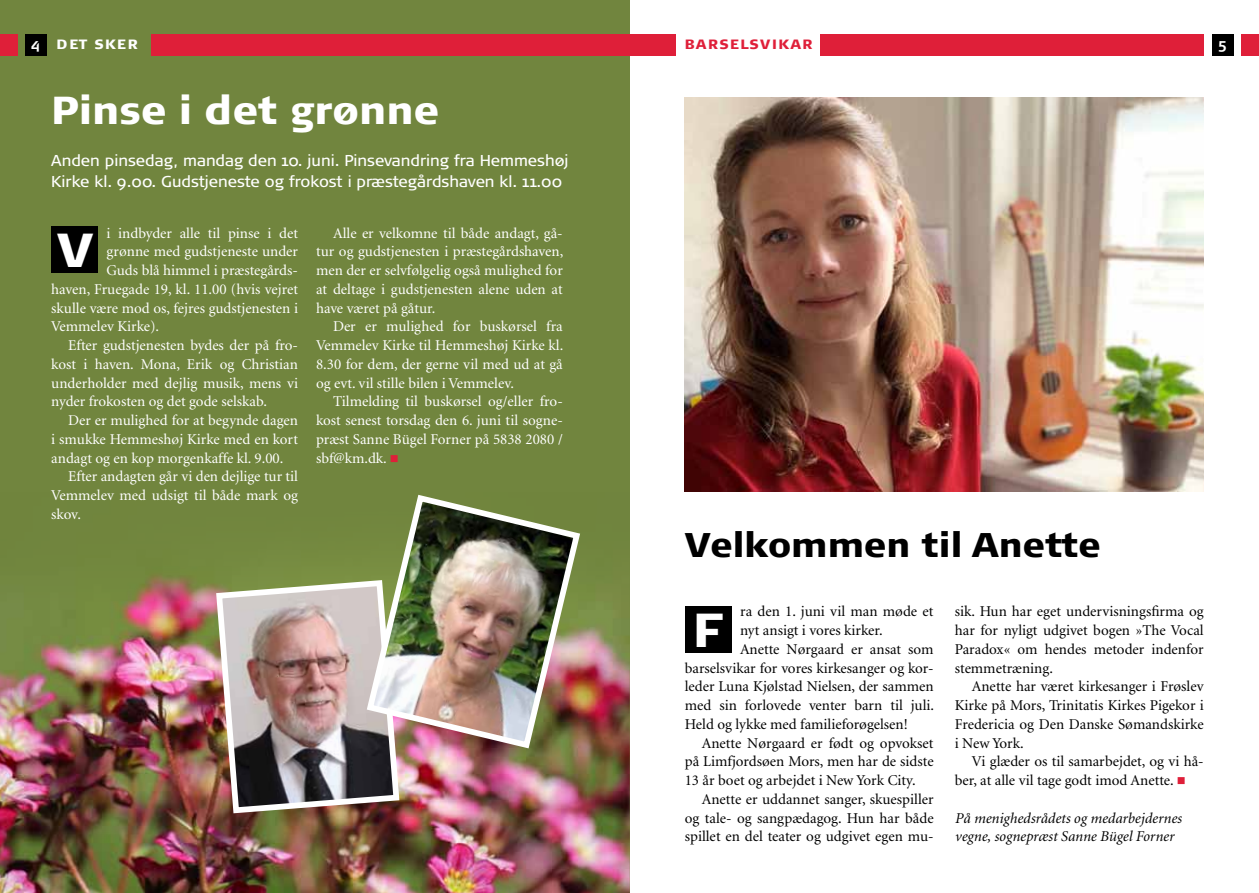
<style>
.page{position:relative;width:1259px;height:893px;background:#fff}
.page>*{position:absolute;margin:0;border:0;box-sizing:border-box;transform-origin:0 0}
.t1{font:900 47.7px "Signa OT";color:#fff}
.t2{font:900 39px "Signa OT";color:#fff}
.t3{font:900 34.2px "Signa OT";letter-spacing:-.005em;color:#000}
.t4{font:15.75px/21px "Signa OT";color:#fff}
.t5{font:15px/18.8px "Minion";color:#fff;text-align:justify}
.t6{font:15px/18.8px "Minion";color:#000;text-align:justify}
.t7{font:italic 15px/18.8px "Minion";color:#000}
.t8{font:700 15px "Signa OT";color:#fff}
.t9{font:900 13.5px "Signa OT";letter-spacing:.11em;color:#df1f39}
.t10{font:900 13.5px "Signa OT";color:#fff}
.s1{font-weight:700;font-size:15px}
.s2{color:#df1f39}
</style>
<div class="page">
<div style="left:0;top:0;width:629px;height:893px;background:#71853e"></div>
<img style="left:0;top:575px;width:629px;height:318px">
<div style="left:51px;top:226px;width:47px;height:47px;background:#000"></div>
<img style="left:213px;top:577px;width:189px;height:239px">
<img style="left:363px;top:494px;width:220px;height:258px">
<div style="left:1242px;top:34px;width:17px;height:21px;background:#df1f39"></div>
<div style="left:1212px;top:34px;width:21px;height:21px;background:#000"></div>
<div style="left:151px;top:34px;width:525px;height:21px;background:#df1f39"></div>
<div style="left:25px;top:34px;width:22px;height:21px;background:#000"></div>
<div style="left:0;top:34px;width:17px;height:21px;background:#df1f39"></div>
<div style="left:820px;top:34px;width:383px;height:21px;background:#df1f39"></div>
<img style="left:685px;top:97px;width:518px;height:395px">
<div style="left:685px;top:606px;width:46px;height:47px;background:#000"></div>
<p class="t10" style="left:31px;top:36px;width:37px"><span class="s1">4</span> DET</p>
<p class="t10" style="left:94px;top:36px;width:12px">SKER</p>
<p class="t9" style="left:685px;top:36px;width:129px">Barselsvikar</p>
<p class="t8" style="left:1218px;top:35px;width:10px">5</p>
<h2 class="t2" style="left:51px;top:86px;width:389px">Pinse i det grønne</h2>
<p class="t4" style="left:51px;top:150px;width:519px">Anden pinsedag, mandag den 10. juni. Pinsevandring fra Hemmeshøj<br>Kirke kl. 9.00. Gudstjeneste og frokost i præstegårdshaven kl. 11.00</p>
<p class="t5" style="left:107px;top:224px;width:193px">i indbyder alle til pinse i det</p>
<p class="t5" style="left:107px;top:243px;width:193px">grønne med gudstjeneste under</p>
<p class="t5" style="left:107px;top:261px;width:193px">Guds blå himmel i præstegårds-</p>
<p class="t5" style="left:51px;top:280px;width:248px">haven, Fruegade 19, kl. 11.00 (hvis vejret</p>
<p class="t5" style="left:51px;top:299px;width:248px">skulle være mod os, fejres gudstjenesten i</p>
<p class="t5" style="left:51px;top:318px;width:109px">Vemmelev Kirke).</p>
<p class="t5" style="left:68px;top:336px;width:231px">Efter gudstjenesten bydes der på fro-</p>
<p class="t5" style="left:51px;top:355px;width:248px">kost i haven. Mona, Erik og Christian</p>
<p class="t5" style="left:51px;top:374px;width:248px">underholder med dejlig musik, mens vi</p>
<p class="t5" style="left:51px;top:393px;width:217px">nyder frokosten og det gode selskab.</p>
<p class="t5" style="left:68px;top:411px;width:231px">Der er mulighed for at begynde dagen</p>
<p class="t5" style="left:51px;top:430px;width:248px">i smukke Hemmeshøj Kirke med en kort</p>
<p class="t5" style="left:51px;top:449px;width:233px">andagt og en kop morgenkaffe kl. 9.00.</p>
<p class="t5" style="left:68px;top:468px;width:231px">Efter andagten går vi den dejlige tur til</p>
<p class="t5" style="left:51px;top:486px;width:248px">Vemmelev med udsigt til både mark og</p>
<p class="t5" style="left:51px;top:505px;width:31px">skov.</p>
<h1 class="t1" style="left:57px;top:220px;width:38px">V</h1>
<p class="t5" style="left:316px;top:224px;width:249px;text-indent:17px">Alle er velkomne til både andagt, gå&shy;tur og gudstjenesten i præstegårdshaven, men der er selvfølgelig også mulighed for at deltage i gudstjenesten alene uden at have været på gåtur.</p>
<p class="t5" style="left:316px;top:318px;width:249px;text-indent:17px">Der er mulighed for buskørsel fra Vemmelev Kirke til Hemmeshøj Kirke kl.<br>8.30 for dem, der gerne vil med ud at gå og evt. vil stille bilen i Vemmelev.</p>
<p class="t5" style="left:316px;top:393px;width:248px;text-indent:17px">Tilmelding til buskørsel og/eller fro&shy;kost senest torsdag den 6. juni til sogne&shy;præst Sanne Bügel Forner på 5838 2080 / sbf@km.dk. <span class="s2">■</span></p>
<h3 class="t3" style="left:685px;top:523px;width:417px">Velkommen til Anette</h3>
<p class="t6" style="left:740px;top:603px;width:195px">ra den 1. juni vil man møde et</p>
<p class="t6" style="left:740px;top:621px;width:144px">nyt ansigt i vores kirker.</p>
<p class="t6" style="left:740px;top:640px;width:195px">Anette Nørgaard er ansat som</p>
<p class="t6" style="left:685px;top:659px;width:250px">barselsvikar for vores kirkesanger og kor-</p>
<p class="t6" style="left:685px;top:678px;width:250px">leder Luna Kjølstad Nielsen, der sammen</p>
<p class="t6" style="left:685px;top:696px;width:251px">med sin forlovede venter barn til juli.</p>
<p class="t6" style="left:685px;top:715px;width:224px">Held og lykke med familieforøgelsen!</p>
<p class="t6" style="left:702px;top:734px;width:233px">Anette Nørgaard er født og opvokset</p>
<p class="t6" style="left:685px;top:753px;width:250px">på Limfjordsøen Mors, men har de sidste</p>
<p class="t6" style="left:685px;top:771px;width:232px">13 år boet og arbejdet i New York City.</p>
<p class="t6" style="left:702px;top:790px;width:233px">Anette er uddannet sanger, skuespiller</p>
<p class="t6" style="left:685px;top:809px;width:250px">og tale- og sangpædagog. Hun har både</p>
<p class="t6" style="left:685px;top:828px;width:250px">spillet en del teater og udgivet egen mu-</p>
<h1 class="t1" style="left:693px;top:599px;width:33px">F</h1>
<p class="t6" style="left:955px;top:603px;width:250px">sik. Hun har eget undervisningsfirma og har for nyligt udgivet bogen »The Vocal Paradox« om hendes metoder indenfor stemmetræning.</p>
<p class="t6" style="left:955px;top:678px;width:250px;text-indent:17px">Anette har været kirkesanger i Frøslev Kirke på Mors, Trinitatis Kirkes Pigekor i Fredericia og Den Danske Sømandskirke i New York.</p>
<p class="t6" style="left:955px;top:753px;width:250px;text-indent:17px">Vi glæder os til samarbejdet, og vi hå&shy;ber, at alle vil tage godt imod Anette. <span class="s2">■</span></p>
<p class="t7" style="left:955px;top:809px;width:228px">På menighedsrådets og medarbejdernes vegne, sognepræst Sanne Bügel Forner</p>
</div>
